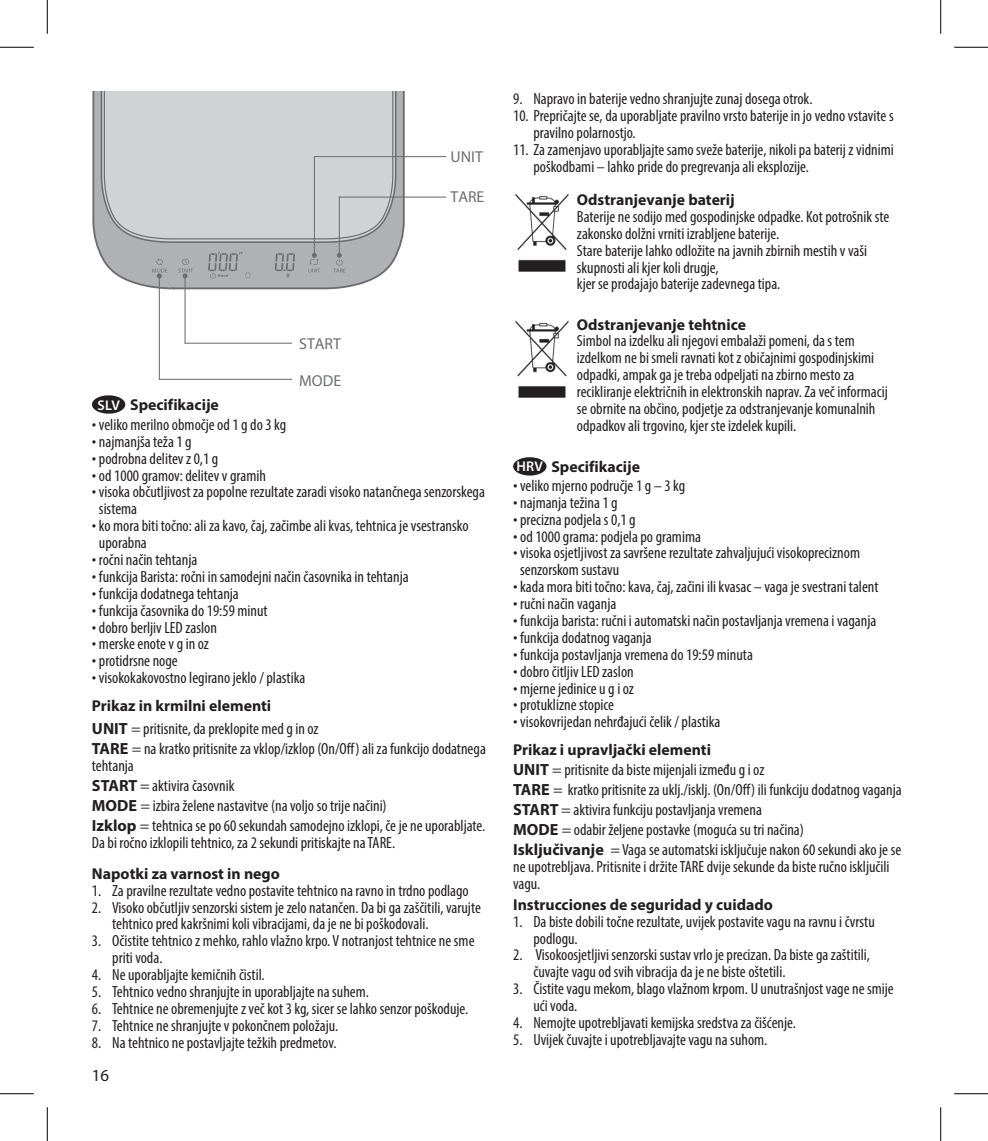
<style>
.page{position:relative;width:988px;height:1141px;background:#fff}
.page>*{position:absolute;margin:0;border:0;box-sizing:border-box;transform-origin:0 0}
.t1{font:16.88px "Myriad Pro";color:#231f20}
.t2{font:condensed 16.2px/16.9px "Myriad Pro";color:#231f20}
.t3{font:700 15.75px "Myriad Pro";color:#231f20}
.t4{font:700 semi-condensed 15.75px "Myriad Pro";color:#6c6d70}
.s1{font-weight:600;font-size:14.17px;color:#fff}
.s2{font-weight:700;font-stretch:normal}
</style>
<div class="page">
<svg style="left:92px;top:92px;width:313px;height:198px;background:#b6b7ba"></svg>
<svg style="left:100px;top:92px;width:297px;height:152px"></svg>
<svg style="left:101px;top:92px;width:294px;height:150px;background:#cdced0"></svg>
<svg style="left:275px;top:253px;width:20px;height:24px"></svg>
<svg style="left:208px;top:252px;width:42px;height:27px"></svg>
<svg style="left:308px;top:253px;width:12px;height:19px"></svg>
<svg style="left:178px;top:259px;width:15px;height:19px"></svg>
<svg style="left:152px;top:259px;width:15px;height:19px"></svg>
<svg style="left:333px;top:253px;width:12px;height:19px"></svg>
<hr style="left:314px;top:157px;width:1px;height:98px;background:#6c6d70">
<hr style="left:339px;top:197px;width:1px;height:58px;background:#6c6d70">
<hr style="left:184px;top:276px;width:1px;height:67px;background:#6c6d70">
<hr style="left:159px;top:277px;width:1px;height:102px;background:#6c6d70">
<hr style="left:314px;top:156px;width:132px;height:1px;background:#6c6d70">
<hr style="left:339px;top:196px;width:107px;height:2px;background:#6c6d70">
<hr style="left:184px;top:343px;width:108px;height:1px;background:#6c6d70">
<hr style="left:159px;top:379px;width:133px;height:1px;background:#6c6d70">
<div style="left:92px;top:395px;width:33px;height:18px;background:#231f20;border-radius:50%"></div>
<img style="left:515px;top:193px;width:54px;height:79px">
<img style="left:515px;top:320px;width:54px;height:78px">
<div style="left:513px;top:457px;width:33px;height:18px;background:#231f20;border-radius:50%"></div>
<hr style="left:0;top:47px;width:34px;height:1px;background:#000">
<hr style="left:954px;top:47px;width:33px;height:1px;background:#000">
<hr style="left:0;top:1093px;width:34px;height:1px;background:#000">
<hr style="left:954px;top:1093px;width:33px;height:1px;background:#000">
<hr style="left:47px;top:0;width:1px;height:34px;background:#000">
<hr style="left:47px;top:1107px;width:1px;height:33px;background:#000">
<hr style="left:940px;top:0;width:1px;height:34px;background:#000">
<hr style="left:940px;top:1107px;width:1px;height:33px;background:#000">
<p class="t3" style="left:97px;top:395px;width:123px"><span class="s1">SLV</span> Specifikacije</p>
<p class="t4" style="left:299px;top:334px;width:43px">START</p>
<p class="t4" style="left:299px;top:370px;width:43px">MODE</p>
<p class="t4" style="left:450px;top:147px;width:34px">UNIT</p>
<p class="t4" style="left:450px;top:187px;width:35px">TARE</p>
<p class="t2" style="left:92px;top:416px;width:196px"><span class="s2">·</span> veliko merilno območje od 1 g do 3 kg</p>
<p class="t2" style="left:92px;top:433px;width:101px"><span class="s2">·</span> najmanjša teža 1 g</p>
<p class="t2" style="left:92px;top:450px;width:128px"><span class="s2">·</span> podrobna delitev z 0,1 g</p>
<p class="t2" style="left:92px;top:466px;width:175px"><span class="s2">·</span> od 1000 gramov: delitev v gramih</p>
<p class="t2" style="left:92px;top:483px;width:394px"><span class="s2">·</span> visoka občutljivost za popolne rezultate zaradi visoko natančnega senzorskega</p>
<p class="t2" style="left:99px;top:500px;width:40px">sistema</p>
<p class="t2" style="left:92px;top:517px;width:378px"><span class="s2">·</span> ko mora biti točno: ali za kavo, čaj, začimbe ali kvas, tehtnica je vsestransko</p>
<p class="t2" style="left:99px;top:534px;width:49px">uporabna</p>
<p class="t2" style="left:92px;top:551px;width:107px"><span class="s2">·</span> ročni način tehtanja</p>
<p class="t2" style="left:92px;top:568px;width:318px"><span class="s2">·</span> funkcija Barista: ročni in samodejni način časovnika in tehtanja</p>
<p class="t2" style="left:92px;top:585px;width:148px"><span class="s2">·</span> funkcija dodatnega tehtanja</p>
<p class="t2" style="left:92px;top:601px;width:177px"><span class="s2">·</span> funkcija časovnika do 19:59 minut</p>
<p class="t2" style="left:92px;top:618px;width:126px"><span class="s2">·</span> dobro berljiv LED zaslon</p>
<p class="t2" style="left:92px;top:635px;width:119px"><span class="s2">·</span> merske enote v g in oz</p>
<p class="t2" style="left:92px;top:652px;width:87px"><span class="s2">·</span> protidrsne noge</p>
<p class="t2" style="left:92px;top:669px;width:215px"><span class="s2">·</span> visokokakovostno legirano jeklo / plastika</p>
<p class="t3" style="left:92px;top:695px;width:181px">Prikaz in krmilni elementi</p>
<p class="t2" style="left:92px;top:718px;width:395px;line-height:20px"><span class="s2">UNIT</span> = pritisnite, da preklopite med g in oz<br><span class="s2">TARE</span> = na kratko pritisnite za vklop/izklop (On/Off) ali za funkcijo dodatnega</p>
<p class="t2" style="left:92px;top:755px;width:395px;line-height:20px">tehtanja<br><span class="s2">START</span> = aktivira časovnik<br><span class="s2">MODE</span> = izbira želene nastavitve (na voljo so trije načini)<br><span class="s2">Izklop</span> = tehtnica se po 60 sekundah samodejno izklopi, če je ne uporabljate.</p>
<p class="t2" style="left:92px;top:834px;width:305px">Da bi ročno izklopili tehtnico, za 2 sekundi pritiskajte na TARE.</p>
<p class="t3" style="left:92px;top:863px;width:189px">Napotki za varnost in nego</p>
<p class="t2" style="left:92px;top:881px;width:378px">1. Za pravilne rezultate vedno postavite tehtnico na ravno in trdno podlago</p>
<p class="t2" style="left:112px;top:898px;width:370px;text-indent:-20px">2. Visoko občutljiv senzorski sistem je zelo natančen. Da bi ga zaščitili, varujte tehtnico pred kakršnimi koli vibracijami, da je ne bi poškodovali.</p>
<p class="t2" style="left:112px;top:932px;width:364px;text-indent:-20px">3. Očistite tehtnico z mehko, rahlo vlažno krpo. V notranjost tehtnice ne sme priti voda.</p>
<p class="t2" style="left:92px;top:966px;width:174px">4. Ne uporabljajte kemičnih čistil.</p>
<p class="t2" style="left:92px;top:983px;width:278px">5. Tehtnico vedno shranjujte in uporabljajte na suhem.</p>
<p class="t2" style="left:92px;top:999px;width:378px">6. Tehtnice ne obremenjujte z več kot 3 kg, sicer se lahko senzor poškoduje.</p>
<p class="t2" style="left:92px;top:1016px;width:248px">7. Tehtnice ne shranjujte v pokončnem položaju.</p>
<p class="t2" style="left:92px;top:1033px;width:246px">8. Na tehtnico ne postavljajte težkih predmetov.</p>
<p class="t1" style="left:92px;top:1064px;width:19px">16</p>
<p class="t2" style="left:513px;top:90px;width:301px">9. Napravo in baterije vedno shranjujte zunaj dosega otrok.</p>
<p class="t2" style="left:533px;top:107px;width:362px;text-indent:-20px">10. Prepričajte se, da uporabljate pravilno vrsto baterije in jo vedno vstavite s pravilno polarnostjo.</p>
<p class="t2" style="left:533px;top:141px;width:362px;text-indent:-20px">11. Za zamenjavo uporabljajte samo sveže baterije, nikoli pa baterij z vidnimi poškodbami – lahko pride do pregrevanja ali eksplozije.</p>
<p class="t3" style="left:577px;top:189px;width:159px">Odstranjevanje baterij</p>
<p class="t2" style="left:577px;top:208px;width:314px">Baterije ne sodijo med gospodinjske odpadke. Kot potrošnik ste zakonsko dolžni vrniti izrabljene baterije.<br>Stare baterije lahko odložite na javnih zbirnih mestih v vaši skupnosti ali kjer koli drugje,<br>kjer se prodajajo baterije zadevnega tipa.</p>
<p class="t3" style="left:577px;top:314px;width:171px">Odstranjevanje tehtnice</p>
<p class="t2" style="left:577px;top:332px;width:312px">Simbol na izdelku ali njegovi embalaži pomeni, da s tem izdelkom ne bi smeli ravnati kot z običajnimi gospodinjskimi odpadki, ampak ga je treba odpeljati na zbirno mesto za recikliranje električnih in elektronskih naprav. Za več informacij se obrnite na občino, podjetje za odstranjevanje komunalnih odpadkov ali trgovino, kjer ste izdelek kupili.</p>
<p class="t3" style="left:516px;top:456px;width:125px"><span class="s1">HRV</span> Specifikacije</p>
<p class="t2" style="left:513px;top:477px;width:174px"><span class="s2">·</span> veliko mjerno područje 1 g – 3 kg</p>
<p class="t2" style="left:513px;top:494px;width:106px"><span class="s2">·</span> najmanja težina 1 g</p>
<p class="t2" style="left:513px;top:510px;width:124px"><span class="s2">·</span> precizna podjela s 0,1 g</p>
<p class="t2" style="left:513px;top:527px;width:189px"><span class="s2">·</span> od 1000 grama: podjela po gramima</p>
<p class="t2" style="left:513px;top:544px;width:348px"><span class="s2">·</span> visoka osjetljivost za savršene rezultate zahvaljujući visokopreciznom</p>
<p class="t2" style="left:520px;top:561px;width:100px">senzorskom sustavu</p>
<p class="t2" style="left:513px;top:578px;width:367px"><span class="s2">·</span> kada mora biti točno: kava, čaj, začini ili kvasac – vaga je svestrani talent</p>
<p class="t2" style="left:513px;top:595px;width:105px"><span class="s2">·</span> ručni način vaganja</p>
<p class="t2" style="left:513px;top:612px;width:364px"><span class="s2">·</span> funkcija barista: ručni i automatski način postavljanja vremena i vaganja</p>
<p class="t2" style="left:513px;top:629px;width:140px"><span class="s2">·</span> funkcija dodatnog vaganja</p>
<p class="t2" style="left:513px;top:646px;width:241px"><span class="s2">·</span> funkcija postavljanja vremena do 19:59 minuta</p>
<p class="t2" style="left:513px;top:662px;width:122px"><span class="s2">·</span> dobro čitljiv LED zaslon</p>
<p class="t2" style="left:513px;top:679px;width:122px"><span class="s2">·</span> mjerne jedinice u g i oz</p>
<p class="t2" style="left:513px;top:696px;width:102px"><span class="s2">·</span> protuklizne stopice</p>
<p class="t2" style="left:513px;top:713px;width:209px"><span class="s2">·</span> visokovrijedan nehrđajući čelik / plastika</p>
<p class="t3" style="left:513px;top:739px;width:199px">Prikaz i upravljački elementi</p>
<p class="t2" style="left:513px;top:759px;width:390px;line-height:20px"><span class="s2">UNIT</span> = pritisnite da biste mijenjali između g i oz<br><span class="s2">TARE</span> = kratko pritisnite za uklj./isklj. (On/Off) ili funkciju dodatnog vaganja <span class="s2">START</span> = aktivira funkciju postavljanja vremena<br><span class="s2">MODE</span> = odabir željene postavke (moguća su tri načina)<br><span class="s2">Isključivanje</span> = Vaga se automatski isključuje nakon 60 sekundi ako je se</p>
<p class="t2" style="left:513px;top:858px;width:378px">ne upotrebljava. Pritisnite i držite TARE dvije sekunde da biste ručno isključili vagu.</p>
<p class="t3" style="left:513px;top:894px;width:261px">Instrucciones de seguridad y cuidado</p>
<p class="t2" style="left:533px;top:912px;width:343px;text-indent:-20px">1. Da biste dobili točne rezultate, uvijek postavite vagu na ravnu i čvrstu podlogu.</p>
<p class="t2" style="left:533px;top:946px;width:338px;text-indent:-20px">2. Visokoosjetljivi senzorski sustav vrlo je precizan. Da biste ga zaštitili, čuvajte vagu od svih vibracija da je ne biste oštetili.</p>
<p class="t2" style="left:533px;top:980px;width:362px;text-indent:-20px">3. Čistite vagu mekom, blago vlažnom krpom. U unutrašnjost vage ne smije ući voda.</p>
<p class="t2" style="left:513px;top:1014px;width:284px">4. Nemojte upotrebljavati kemijska sredstva za čišćenje.</p>
<p class="t2" style="left:513px;top:1030px;width:256px">5. Uvijek čuvajte i upotrebljavajte vagu na suhom.</p>
</div>
